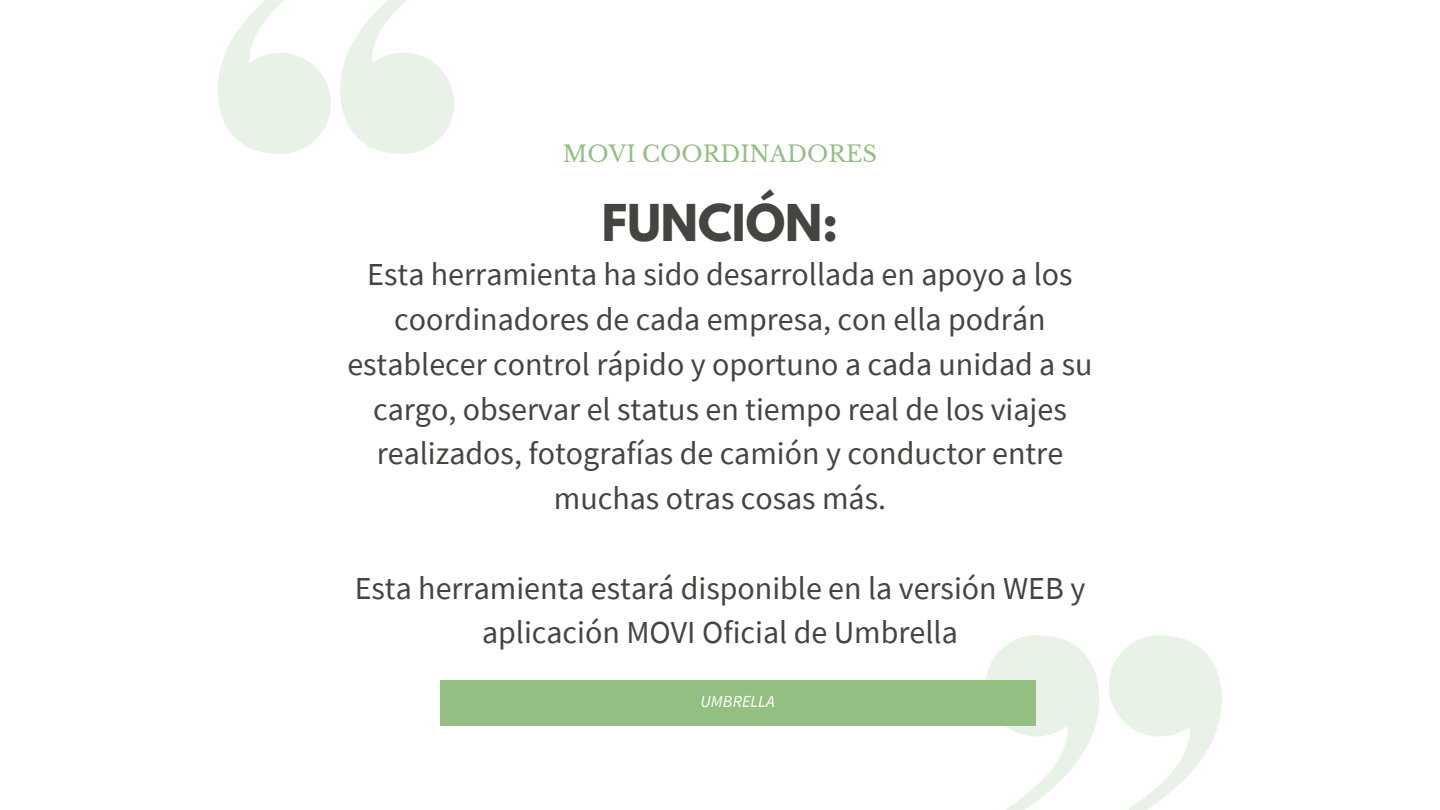
<style>
.page{position:relative;width:1440px;height:810px;background:#fff}
.page>*{position:absolute;margin:0;border:0;box-sizing:border-box;transform-origin:0 0}
.t1{font:700 45px "League Spartan";color:#444440}
.t2{font:32px/44.8px "Source Sans Pro";color:#444440;text-align:center}
.t3{font:22.5px "Libre Baskerville";color:#93bf83}
.t4{font:italic 16.9px "Source Sans Pro";color:#fff}
</style>
<div class="page">
<svg style="left:1109px;top:635px;width:112px;height:175px"></svg>
<svg style="left:986px;top:635px;width:113px;height:175px"></svg>
<svg style="left:218px;top:0;width:113px;height:154px"></svg>
<svg style="left:340px;top:0;width:114px;height:154px"></svg>
<div style="left:440px;top:680px;width:595px;height:45px;background:#93bf83"></div>
<p class="t3" style="left:563px;top:140px;width:316px">MOVI COORDINADORES</p>
<h1 class="t1" style="left:602px;top:201px;width:238px">FUNCIÓN:</h1>
<p class="t2" style="left:347px;top:252px;width:747px">Esta herramienta ha sido desarrollada en apoyo a los coordinadores de cada empresa, con ella podrán establecer control rápido y oportuno a cada unidad a su cargo, observar el status en tiempo real de los viajes realizados, fotografías de camión y conductor entre muchas otras cosas más.</p>
<p class="t2" style="left:355px;top:565px;width:732px">Esta herramienta estará disponible en la versión WEB y aplicación MOVI Oficial de Umbrella</p>
<p class="t4" style="left:701px;top:691px;width:76px">UMBRELLA</p>
</div>
